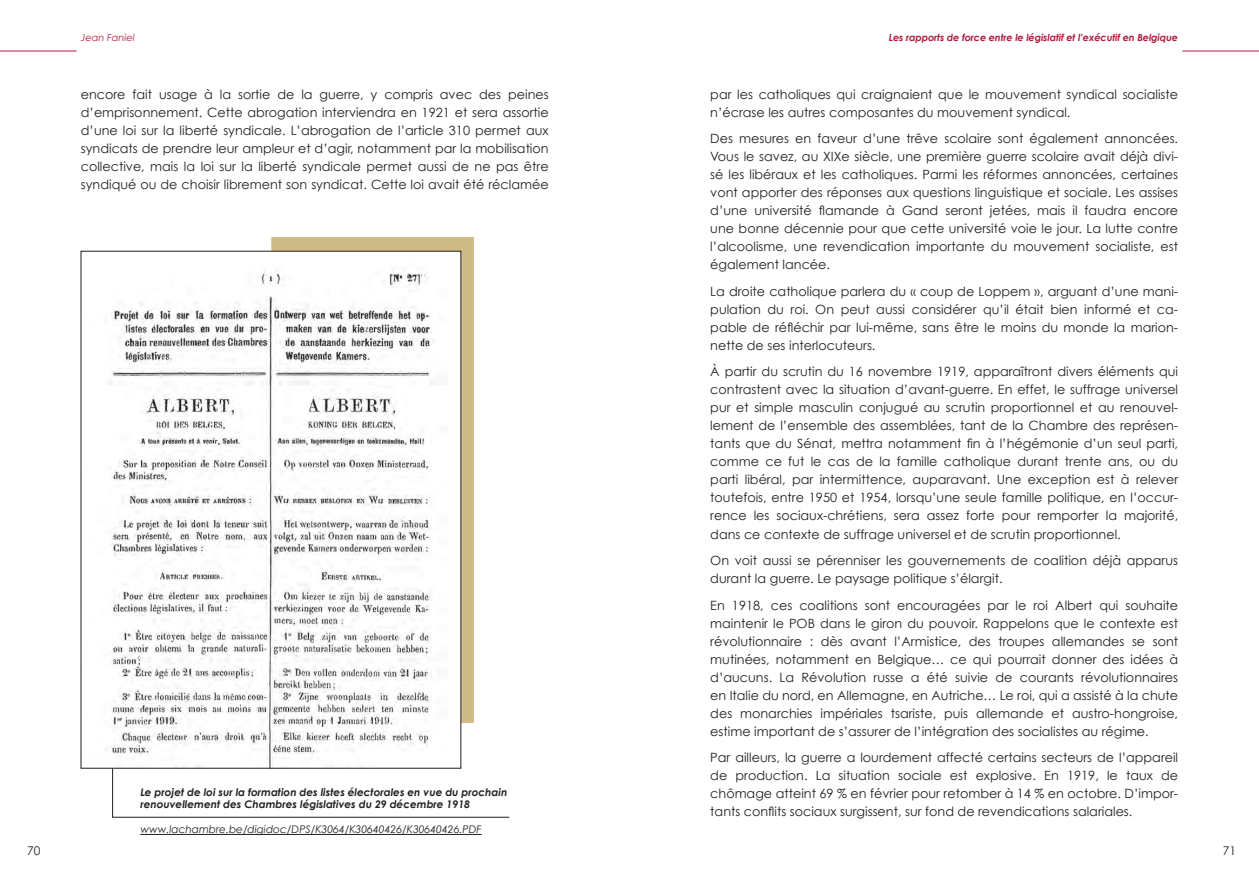
<style>
.page{position:relative;width:1259px;height:893px;background:#fff}
.page>*{position:absolute;margin:0;border:0;box-sizing:border-box;transform-origin:0 0}
.t1{font:12.75px/18px "Century Gothic";color:#231f20;text-align:justify}
.t2{font:12px "Century Gothic";color:#231f20}
.t3{font:italic 700 10.5px/12.6px "Century Gothic";color:#231f20}
.t4{font:italic 10.5px "Century Gothic";color:#231f20}
.t5{font:italic 700 9.75px "Century Gothic";letter-spacing:-.01em;color:#af1b3e}
.t6{font:italic 9.75px "Century Gothic";color:#af1b3e}
</style>
<div class="page">
<hr style="left:1182px;top:51px;width:77px;height:1px;background:#af1b3e">
<hr style="left:0;top:51px;width:77px;height:1px;background:#af1b3e">
<svg style="left:271px;top:237px;width:203px;height:486px;background:#c8b68a"></svg>
<hr style="left:140px;top:834px;width:341px;height:1px;background:#231f20">
<img style="left:105px;top:253px;width:354px;height:513px">
<svg style="left:112px;top:768px;width:398px;height:50px"></svg>
<p class="t6" style="left:81px;top:32px;width:55px">Jean Faniel</p>
<p class="t5" style="left:889px;top:32px;width:291px">Les rapports de force entre le législatif et l’exécutif en Belgique</p>
<p class="t1" style="left:81px;top:85px;width:469px">encore fait usage à la sortie de la guerre, y compris avec des peines d’emprisonnement. Cette abrogation interviendra en 1921 et sera assortie d’une loi sur la liberté syndicale. L’abrogation de l’article 310 permet aux syndicats de prendre leur ampleur et d’agir, notamment par la mobilisation collective, mais la loi sur la liberté syndicale permet aussi de ne pas être syndiqué ou de choisir librement son syndicat. Cette loi avait été réclamée</p>
<p class="t1" style="left:710px;top:85px;width:469px">par les catholiques qui craignaient que le mouvement syndical socialiste n’écrase les autres composantes du mouvement syndical.</p>
<p class="t1" style="left:710px;top:130px;width:469px">Des mesures en faveur d’une trêve scolaire sont également annoncées.<br>Vous le savez, au XIXe siècle, une première guerre scolaire avait déjà divi&shy;sé les libéraux et les catholiques. Parmi les réformes annoncées, certaines vont apporter des réponses aux questions linguistique et sociale. Les assises d’une université flamande à Gand seront jetées, mais il faudra encore une bonne décennie pour que cette université voie le jour. La lutte contre l’alcoolisme, une revendication importante du mouvement socialiste, est également lancée.</p>
<p class="t1" style="left:710px;top:282px;width:469px">La droite catholique parlera du « coup de Loppem », arguant d’une mani&shy;pulation du roi. On peut aussi considérer qu’il était bien informé et ca&shy;pable de réfléchir par lui-même, sans être le moins du monde la marion&shy;nette de ses interlocuteurs.</p>
<p class="t1" style="left:710px;top:363px;width:469px">À partir du scrutin du 16 novembre 1919, apparaîtront divers éléments qui contrastent avec la situation d’avant-guerre. En effet, le suffrage universel pur et simple masculin conjugué au scrutin proportionnel et au renouvel&shy;lement de l’ensemble des assemblées, tant de la Chambre des représen&shy;tants que du Sénat, mettra notamment fin à l’hégémonie d’un seul parti, comme ce fut le cas de la famille catholique durant trente ans, ou du parti libéral, par intermittence, auparavant. Une exception est à relever toutefois, entre 1950 et 1954, lorsqu’une seule famille politique, en l’occur&shy;rence les sociaux-chrétiens, sera assez forte pour remporter la majorité, dans ce contexte de suffrage universel et de scrutin proportionnel.</p>
<p class="t1" style="left:710px;top:551px;width:469px">On voit aussi se pérenniser les gouvernements de coalition déjà apparus durant la guerre. Le paysage politique s’élargit.</p>
<p class="t1" style="left:710px;top:596px;width:469px">En 1918, ces coalitions sont encouragées par le roi Albert qui souhaite maintenir le POB dans le giron du pouvoir. Rappelons que le contexte est révolutionnaire : dès avant l’Armistice, des troupes allemandes se sont mutinées, notamment en Belgique… ce qui pourrait donner des idées à d’aucuns. La Révolution russe a été suivie de courants révolutionnaires en Italie du nord, en Allemagne, en Autriche… Le roi, qui a assisté à la chute des monarchies impériales tsariste, puis allemande et austro-hongroise, estime important de s’assurer de l’intégration des socialistes au régime.</p>
<p class="t1" style="left:710px;top:748px;width:469px">Par ailleurs, la guerre a lourdement affecté certains secteurs de l’appareil de production. La situation sociale est explosive. En 1919, le taux de chômage atteint 69 % en février pour retomber à 14 % en octobre. D’impor&shy;tants conflits sociaux surgissent, sur fond de revendications salariales.</p>
<p class="t3" style="left:140px;top:785px;width:368px">Le projet de loi sur la formation des listes électorales en vue du prochain renouvellement des Chambres législatives du 29 décembre 1918</p>
<p class="t4" style="left:140px;top:823px;width:343px">www.lachambre.be/digidoc/DPS/K3064/K30640426/K30640426.PDF</p>
<p class="t2" style="left:27px;top:843px;width:15px">70</p>
<p class="t2" style="left:1222px;top:843px;width:15px">71</p>
</div>
